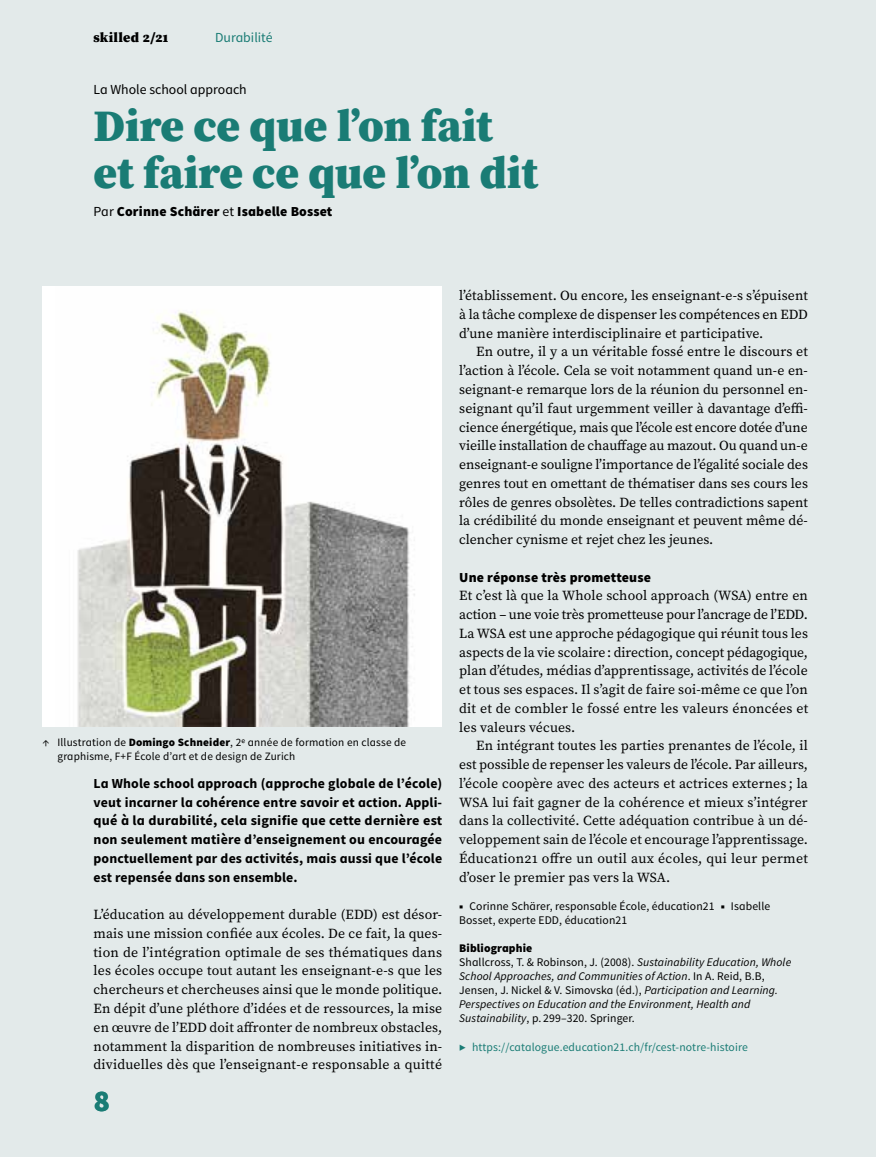
<style>
.page{position:relative;width:876px;height:1157px;background:#e3eaea}
.page>*{position:absolute;margin:0;border:0;box-sizing:border-box;transform-origin:0 0}
.H1-Titel-Artikel{font:900 45px/46.8px "Source Serif Pro";color:#1a7c75}
.t1{font:900 30px "Source Sans Pro";color:#1a7c75}
.t2{font:13.8px/18.8px "Source Serif Pro";letter-spacing:.01em;color:#000;text-align:justify}
.t3{font:700 13.8px/18.8px "Source Sans Pro";letter-spacing:.01em;color:#000;text-align:justify}
.P-Autor{font:900 13.8px "Source Sans Pro";letter-spacing:.01em;color:#000}
.P-Obertitel{font:13.8px "Source Sans Pro";color:#000}
.t4{font:900 13.8px "Source Serif Pro";letter-spacing:.02em;color:#000}
.t5{font:13.8px "Source Sans Pro";color:#1a7c75}
.t6{font:italic 11.7px/14.1px "Source Sans Pro";letter-spacing:.01em;color:#000}
.t7{font:11.7px/14.1px "Source Sans Pro";letter-spacing:.01em;color:#000}
.t8{font:11.7px "Source Sans Pro";letter-spacing:.01em;color:#1a7c75}
.t9{font:11.25px/14.1px "Source Sans Pro";letter-spacing:.015em;color:#000}
.s1{font-weight:400}
.s2{font-weight:900}
.s3{font-weight:900;font-style:normal}
.s4{font-style:normal}
</style>
<div class="page">
<div style="left:43px;top:286px;width:399px;height:441px;background:#fff"></div>
<img style="left:77px;top:310px;width:338px;height:417px">
<p class="t4" style="left:94px;top:28px;width:76px">skilled 2/21</p>
<p class="t5" style="left:215px;top:29px;width:59px">Durabilité</p>
<p class="P-Obertitel" style="left:94px;top:81px;width:155px">La Whole school approach</p>
<h1 class="H1-Titel-Artikel" style="left:94px;top:101px;width:446px">Dire ce que l’on fait et faire ce que l’on dit</h1>
<p class="P-Autor" style="left:94px;top:202px;width:240px"><span class="s1">Par</span> Corinne Schärer <span class="s1">et</span> Isabelle Bosset</p>
<p class="t9" style="left:58px;top:735px;width:350px;text-indent:-15px">↑ Illustration de <span class="s2">Domingo Schneider</span>, 2ᵉ année de formation en classe de graphisme, F+F École d’art et de design de Zurich</p>
<p class="t3" style="left:94px;top:773px;width:350px">La Whole school approach (approche globale de l’école) veut incarner la cohérence entre savoir et action. Appli&shy;qué à la durabilité, cela signifie que cette dernière est non seulement matière d’enseignement ou encouragée ponctuellement par des activités, mais aussi que l’école est repensée dans son ensemble.</p>
<p class="t2" style="left:94px;top:905px;width:350px">L’éducation au développement durable (EDD) est désor&shy;mais une mission confiée aux écoles. De ce fait, la ques&shy;tion de l’intégration optimale de ses thématiques dans les écoles occupe tout autant les enseignant-e-s que les chercheurs et chercheuses ainsi que le monde politique.<br>En dépit d’une pléthore d’idées et de ressources, la mise en œuvre de l’EDD doit affronter de nombreux obstacles, notamment la disparition de nombreuses initiatives in&shy;dividuelles dès que l’enseignant-e responsable a quitté</p>
<h2 class="t1" style="left:94px;top:1082px;width:18px">8</h2>
<p class="t2" style="left:459px;top:286px;width:350px">l’établissement. Ou encore, les enseignant-e-s s’épuisent à la tâche complexe de dispenser les compétences en EDD d’une manière interdisciplinaire et participative.</p>
<p class="t2" style="left:459px;top:342px;width:350px;text-indent:17px">En outre, il y a un véritable fossé entre le discours et l’action à l’école. Cela se voit notamment quand un-e en&shy;seignant-e remarque lors de la réunion du personnel en&shy;seignant qu’il faut urgemment veiller à davantage d’effi&shy;cience énergétique, mais que l’école est encore dotée d’une vieille installation de chauffage au mazout. Ou quand un-e enseignant-e souligne l’importance de l’égalité sociale des genres tout en omettant de thématiser dans ses cours les rôles de genres obsolètes. De telles contradictions sapent la crédibilité du monde enseignant et peuvent même dé&shy;clencher cynisme et rejet chez les jeunes.</p>
<p class="P-Autor" style="left:459px;top:568px;width:193px">Une réponse très prometteuse</p>
<p class="t2" style="left:459px;top:586px;width:350px">Et c’est là que la Whole school approach (WSA) entre en action – une voie très prometteuse pour l’ancrage de l’EDD.<br>La WSA est une approche pédagogique qui réunit tous les aspects de la vie scolaire: direction, concept pédagogique, plan d’études, médias d’apprentissage, activités de l’école et tous ses espaces. Il s’agit de faire soi-même ce que l’on dit et de combler le fossé entre les valeurs énoncées et les valeurs vécues.</p>
<p class="t2" style="left:459px;top:736px;width:350px;text-indent:17px">En intégrant toutes les parties prenantes de l’école, il est possible de repenser les valeurs de l’école. Par ailleurs, l’école coopère avec des acteurs et actrices externes ; la WSA lui fait gagner de la cohérence et mieux s’intégrer dans la collectivité. Cette adéquation contribue à un dé&shy;veloppement sain de l’école et encourage l’apprentissage.<br>Éducation21 offre un outil aux écoles, qui leur permet d’oser le premier pas vers la WSA.</p>
<p class="t7" style="left:459px;top:899px;width:312px"><span class="s2">■</span> Corinne Schärer, responsable École, éducation21 <span class="s2">■</span> Isabelle<br>Bosset, experte EDD, éducation21</p>
<p class="t6" style="left:459px;top:941px;width:334px"><span class="s3">Bibliographie<br></span><span class="s4">Shallcross, T. &amp; Robinson, J. (2008).</span> Sustainability Education, Whole School Approaches, and Communities of Action<span class="s4">. In A. Reid, B.B, Jensen, J. Nickel &amp; V. Simovska (éd.),</span> Participation and Learning.<br>Perspectives on Education and the Environment, Health and Sustainability<span class="s4">, p. 299–320. Springer.</span></p>
<p class="t8" style="left:459px;top:1039px;width:290px">▶ https://catalogue.education21.ch/fr/cest-notre-histoire</p>
</div>
